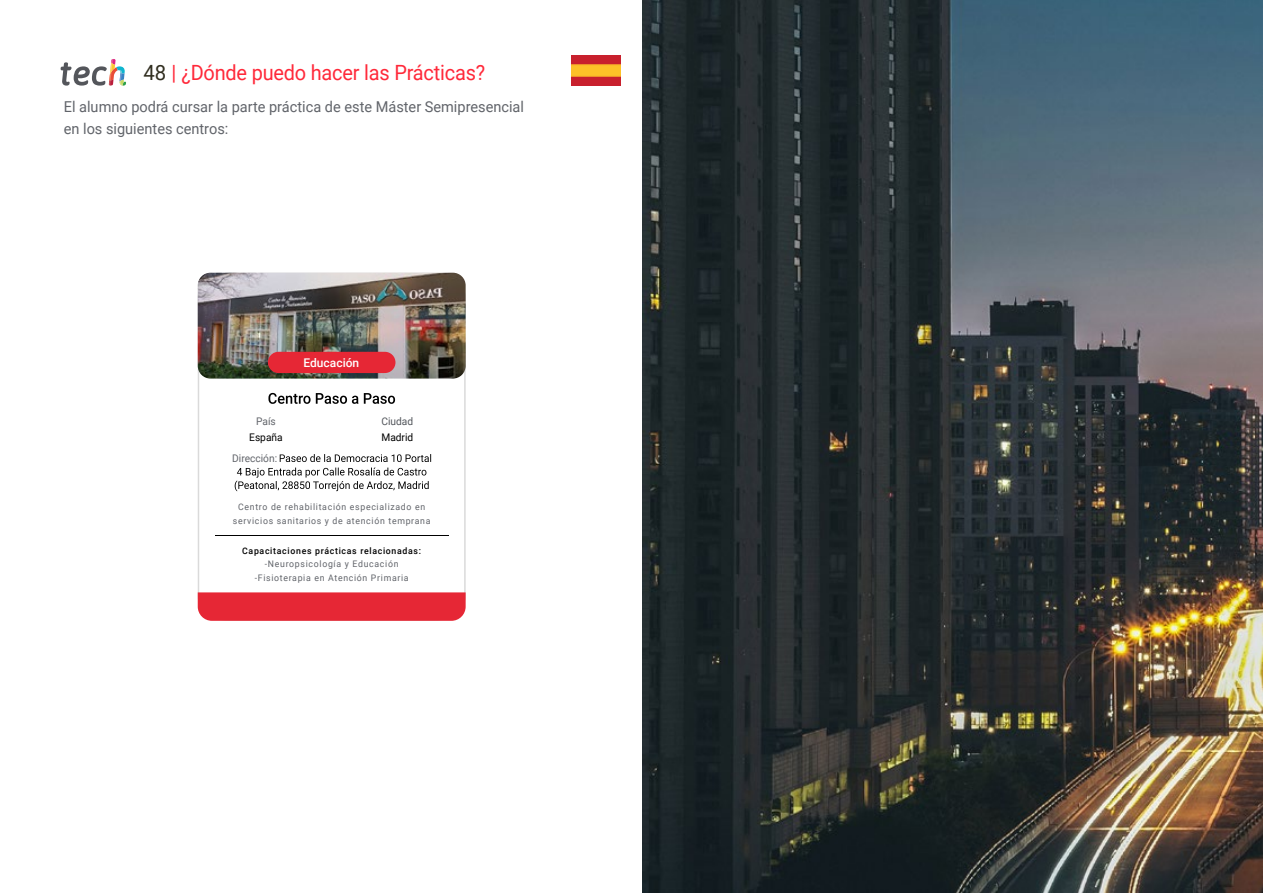
<style>
.page{position:relative;width:1263px;height:893px;background:#fff}
.page>*{position:absolute;margin:0;border:0;box-sizing:border-box;transform-origin:0 0}
.t1{font:21px "Roboto";letter-spacing:-.01em;color:#ff293a}
.t2{font:15px/22.5px "Roboto";color:#61646a}
.t3{font:500 12px "Roboto";color:#fff}
.t4{font:10.5px "Roboto";color:#61646a}
.t5{font:10.5px "Roboto";color:#000}
.t6{font:10.5px "Roboto";color:#52555b}
.t7{font:9px/13.5px "Roboto";letter-spacing:.08em;color:#61646a;text-align:center}
.t8{font:500 9px "Roboto";letter-spacing:.08em;color:#000}
.s1{color:#312e20}
</style>
<div class="page">
<img style="left:642px;top:0;width:621px;height:893px">
<img style="left:571px;top:56px;width:50px;height:29px">
<svg style="left:197px;top:272px;width:269px;height:337px"></svg>
<img style="left:198px;top:273px;width:268px;height:106px">
<div style="left:268px;top:352px;width:127px;height:21px;background:#e62735;border-radius:11px"></div>
<svg style="left:198px;top:592px;width:268px;height:29px;background:#e62d3b"></svg>
<hr style="left:215px;top:535px;width:234px;height:1px;background:#000">
<svg style="left:280px;top:454px;width:151px;height:8px"></svg>
<svg style="left:235px;top:468px;width:194px;height:23px"></svg>
<svg style="left:268px;top:393px;width:127px;height:11px"></svg>
<svg style="left:61px;top:59px;width:65px;height:27px"></svg>
<h1 class="t1" style="left:144px;top:57px;width:343px"><span class="s1">48</span> | ¿Dónde puedo hacer las Prácticas?</h1>
<h2 class="t2" style="left:64px;top:95px;width:462px">El alumno podrá cursar la parte práctica de este Máster Semipresencial en los siguientes centros:</h2>
<p class="t4" style="left:256px;top:414px;width:21px">País</p>
<p class="t5" style="left:249px;top:430px;width:35px">España</p>
<p class="t4" style="left:232px;top:451px;width:46px">Dirección:</p>
<h3 class="t3" style="left:304px;top:354px;width:57px">Educación</h3>
<p class="t6" style="left:381px;top:414px;width:33px">Ciudad</p>
<p class="t5" style="left:381px;top:430px;width:33px">Madrid</p>
<p class="t7" style="left:233px;top:500px;width:199px">Centro de rehabilitación especializado en servicios sanitarios y de atención temprana</p>
<p class="t8" style="left:242px;top:545px;width:180px">Capacitaciones prácticas relacionadas:</p>
<p class="t7" style="left:255px;top:557px;width:155px">-Neuropsicología y Educación -Fisioterapia en Atención Primaria</p>
</div>
